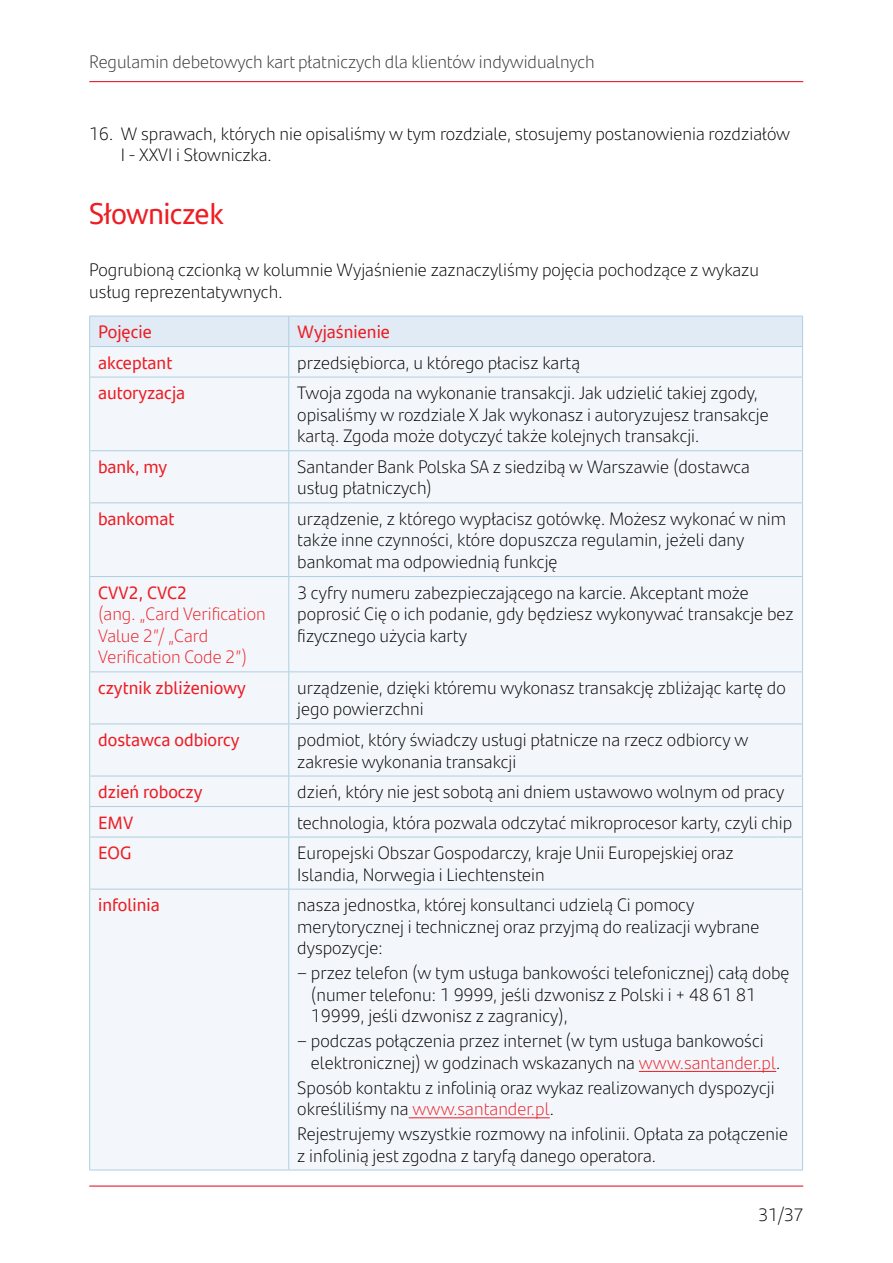
<style>
.page{position:relative;width:893px;height:1263px;background:#fff}
.page>*{position:absolute;margin:0;border:0;box-sizing:border-box;transform-origin:0 0}
.t1{font:30px "Santander Headline";color:#ed1d24}
.t2{font:300 18px/21.6px "Santander Text";color:#000}
.t3{font:18px "Santander Text";color:#ed1d24}
.t4{font:300 18px "Santander Text";letter-spacing:-.005em;color:#333}
.t5{font:300 18px/21.6px "Santander Text";color:#ed1d24}
.s1{color:#ed1d24}
</style>
<div class="page">
<hr style="left:89px;top:81px;width:714px;height:1px;background:#e3001a">
<hr style="left:89px;top:1186px;width:714px;height:1px;background:#e3001a">
<div style="left:90px;top:317px;width:712px;height:29px;background:#e1ebf5"></div>
<div style="left:90px;top:347px;width:712px;height:822px;background:#f3f7fb"></div>
<hr style="left:89px;top:316px;width:200px;height:1px;background:#aecfe2">
<hr style="left:89px;top:316px;width:1px;height:30px;background:#aecfe2">
<hr style="left:289px;top:316px;width:514px;height:1px;background:#aecfe2">
<hr style="left:288px;top:316px;width:1px;height:30px;background:#aecfe2">
<hr style="left:802px;top:316px;width:1px;height:30px;background:#aecfe2">
<hr style="left:89px;top:346px;width:200px;height:1px;background:#aecfe2">
<hr style="left:89px;top:347px;width:1px;height:30px;background:#aecfe2">
<hr style="left:289px;top:346px;width:514px;height:1px;background:#aecfe2">
<hr style="left:288px;top:347px;width:1px;height:30px;background:#aecfe2">
<hr style="left:802px;top:347px;width:1px;height:30px;background:#aecfe2">
<hr style="left:89px;top:377px;width:200px;height:1px;background:#aecfe2">
<hr style="left:89px;top:377px;width:1px;height:73px;background:#aecfe2">
<hr style="left:289px;top:377px;width:514px;height:1px;background:#aecfe2">
<hr style="left:288px;top:377px;width:1px;height:73px;background:#aecfe2">
<hr style="left:802px;top:377px;width:1px;height:73px;background:#aecfe2">
<hr style="left:89px;top:450px;width:200px;height:1px;background:#aecfe2">
<hr style="left:89px;top:451px;width:1px;height:51px;background:#aecfe2">
<hr style="left:289px;top:450px;width:514px;height:1px;background:#aecfe2">
<hr style="left:288px;top:451px;width:1px;height:51px;background:#aecfe2">
<hr style="left:802px;top:451px;width:1px;height:51px;background:#aecfe2">
<hr style="left:89px;top:502px;width:200px;height:1px;background:#aecfe2">
<hr style="left:89px;top:503px;width:1px;height:73px;background:#aecfe2">
<hr style="left:289px;top:502px;width:514px;height:1px;background:#aecfe2">
<hr style="left:288px;top:503px;width:1px;height:73px;background:#aecfe2">
<hr style="left:802px;top:503px;width:1px;height:73px;background:#aecfe2">
<hr style="left:89px;top:576px;width:200px;height:1px;background:#aecfe2">
<hr style="left:89px;top:577px;width:1px;height:94px;background:#aecfe2">
<hr style="left:289px;top:576px;width:514px;height:1px;background:#aecfe2">
<hr style="left:288px;top:577px;width:1px;height:94px;background:#aecfe2">
<hr style="left:802px;top:577px;width:1px;height:94px;background:#aecfe2">
<hr style="left:89px;top:671px;width:200px;height:1px;background:#aecfe2">
<hr style="left:89px;top:672px;width:1px;height:51px;background:#aecfe2">
<hr style="left:289px;top:671px;width:514px;height:1px;background:#aecfe2">
<hr style="left:288px;top:672px;width:1px;height:51px;background:#aecfe2">
<hr style="left:802px;top:672px;width:1px;height:51px;background:#aecfe2">
<hr style="left:89px;top:723px;width:200px;height:1px;background:#aecfe2">
<hr style="left:89px;top:724px;width:1px;height:52px;background:#aecfe2">
<hr style="left:289px;top:723px;width:514px;height:1px;background:#aecfe2">
<hr style="left:288px;top:724px;width:1px;height:52px;background:#aecfe2">
<hr style="left:802px;top:724px;width:1px;height:52px;background:#aecfe2">
<hr style="left:89px;top:776px;width:200px;height:1px;background:#aecfe2">
<hr style="left:89px;top:776px;width:1px;height:30px;background:#aecfe2">
<hr style="left:289px;top:776px;width:514px;height:1px;background:#aecfe2">
<hr style="left:288px;top:776px;width:1px;height:30px;background:#aecfe2">
<hr style="left:802px;top:776px;width:1px;height:30px;background:#aecfe2">
<hr style="left:89px;top:806px;width:200px;height:1px;background:#aecfe2">
<hr style="left:89px;top:807px;width:1px;height:30px;background:#aecfe2">
<hr style="left:289px;top:806px;width:514px;height:1px;background:#aecfe2">
<hr style="left:288px;top:807px;width:1px;height:30px;background:#aecfe2">
<hr style="left:802px;top:807px;width:1px;height:30px;background:#aecfe2">
<hr style="left:89px;top:837px;width:200px;height:1px;background:#aecfe2">
<hr style="left:89px;top:837px;width:1px;height:52px;background:#aecfe2">
<hr style="left:289px;top:837px;width:514px;height:1px;background:#aecfe2">
<hr style="left:288px;top:837px;width:1px;height:52px;background:#aecfe2">
<hr style="left:802px;top:837px;width:1px;height:52px;background:#aecfe2">
<hr style="left:89px;top:889px;width:200px;height:1px;background:#aecfe2">
<hr style="left:89px;top:889px;width:1px;height:280px;background:#aecfe2">
<hr style="left:289px;top:889px;width:514px;height:1px;background:#aecfe2">
<hr style="left:288px;top:889px;width:1px;height:280px;background:#aecfe2">
<hr style="left:802px;top:889px;width:1px;height:280px;background:#aecfe2">
<hr style="left:89px;top:1169px;width:200px;height:1px;background:#aecfe2">
<hr style="left:289px;top:1169px;width:514px;height:1px;background:#aecfe2">
<hr style="left:639px;top:1071px;width:137px;height:1px;background:#ed1d24">
<hr style="left:409px;top:1117px;width:141px;height:1px;background:#ed1d24">
<p class="t4" style="left:89px;top:49px;width:507px">Regulamin debetowych kart płatniczych dla klientów indywidualnych</p>
<p class="t2" style="left:121px;top:122px;width:671px;text-indent:-32px">16. W sprawach, których nie opisaliśmy w tym rozdziale, stosujemy postanowienia rozdziałów<br>I - XXVI i Słowniczka.</p>
<h1 class="t1" style="left:89px;top:191px;width:136px">Słowniczek</h1>
<p class="t2" style="left:89px;top:258px;width:671px">Pogrubioną czcionką w kolumnie Wyjaśnienie zaznaczyliśmy pojęcia pochodzące z wykazu usług reprezentatywnych.</p>
<p class="t3" style="left:98px;top:318px;width:55px">Pojęcie</p>
<p class="t3" style="left:297px;top:318px;width:94px">Wyjaśnienie</p>
<p class="t3" style="left:98px;top:349px;width:76px">akceptant</p>
<p class="t2" style="left:297px;top:351px;width:284px">przedsiębiorca, u którego płacisz kartą</p>
<p class="t3" style="left:98px;top:379px;width:89px">autoryzacja</p>
<p class="t2" style="left:297px;top:381px;width:473px">Twoja zgoda na wykonanie transakcji. Jak udzielić takiej zgody, opisaliśmy w rozdziale X Jak wykonasz i autoryzujesz transakcje kartą. Zgoda może dotyczyć także kolejnych transakcji.</p>
<p class="t3" style="left:98px;top:453px;width:71px">bank, my</p>
<p class="t2" style="left:297px;top:455px;width:454px">Santander Bank Polska SA z siedzibą w Warszawie (dostawca usług płatniczych)</p>
<p class="t3" style="left:98px;top:505px;width:78px">bankomat</p>
<p class="t2" style="left:297px;top:507px;width:490px">urządzenie, z którego wypłacisz gotówkę. Możesz wykonać w nim także inne czynności, które dopuszcza regulamin, jeżeli dany bankomat ma odpowiednią funkcję</p>
<p class="t3" style="left:98px;top:579px;width:90px">CVV2, CVC2</p>
<p class="t5" style="left:98px;top:602px;width:169px">(ang. „Card Verification<br>Value 2”/ „Card<br>Verification Code 2”)</p>
<p class="t2" style="left:297px;top:581px;width:498px">3 cyfry numeru zabezpieczającego na karcie. Akceptant może poprosić Cię o ich podanie, gdy będziesz wykonywać transakcje bez fizycznego użycia karty</p>
<p class="t3" style="left:98px;top:674px;width:149px">czytnik zbliżeniowy</p>
<p class="t2" style="left:297px;top:676px;width:490px">urządzenie, dzięki któremu wykonasz transakcję zbliżając kartę do jego powierzchni</p>
<p class="t3" style="left:98px;top:726px;width:143px">dostawca odbiorcy</p>
<p class="t2" style="left:297px;top:728px;width:453px">podmiot, który świadczy usługi płatnicze na rzecz odbiorcy w zakresie wykonania transakcji</p>
<p class="t3" style="left:98px;top:778px;width:106px">dzień roboczy</p>
<p class="t2" style="left:297px;top:780px;width:489px">dzień, który nie jest sobotą ani dniem ustawowo wolnym od pracy</p>
<p class="t3" style="left:98px;top:809px;width:37px">EMV</p>
<p class="t2" style="left:297px;top:811px;width:496px">technologia, która pozwala odczytać mikroprocesor karty, czyli chip</p>
<p class="t3" style="left:98px;top:839px;width:35px">EOG</p>
<p class="t2" style="left:297px;top:841px;width:438px">Europejski Obszar Gospodarczy, kraje Unii Europejskiej oraz<br>Islandia, Norwegia i Liechtenstein</p>
<p class="t3" style="left:98px;top:891px;width:63px">infolinia</p>
<p class="t2" style="left:297px;top:893px;width:464px">nasza jednostka, której konsultanci udzielą Ci pomocy merytorycznej i technicznej oraz przyjmą do realizacji wybrane dyspozycje:</p>
<p class="t2" style="left:311px;top:961px;width:480px;text-indent:-14px">– przez telefon (w tym usługa bankowości telefonicznej) całą dobę (numer telefonu: 1 9999, jeśli dzwonisz z Polski i + 48 61 81<br>19999, jeśli dzwonisz z zagranicy),</p>
<p class="t2" style="left:311px;top:1029px;width:471px;text-indent:-14px">– podczas połączenia przez internet (w tym usługa bankowości elektronicznej) w godzinach wskazanych na <span class="s1">www.santander.pl</span>.</p>
<p class="t2" style="left:297px;top:1075px;width:479px">Sposób kontaktu z infolinią oraz wykaz realizowanych dyspozycji określiliśmy na <span class="s1">www.santander.pl</span>.</p>
<p class="t2" style="left:297px;top:1122px;width:492px">Rejestrujemy wszystkie rozmowy na infolinii. Opłata za połączenie z infolinią jest zgodna z taryfą danego operatora.</p>
<p class="t2" style="left:758px;top:1203px;width:47px">31/37</p>
</div>
